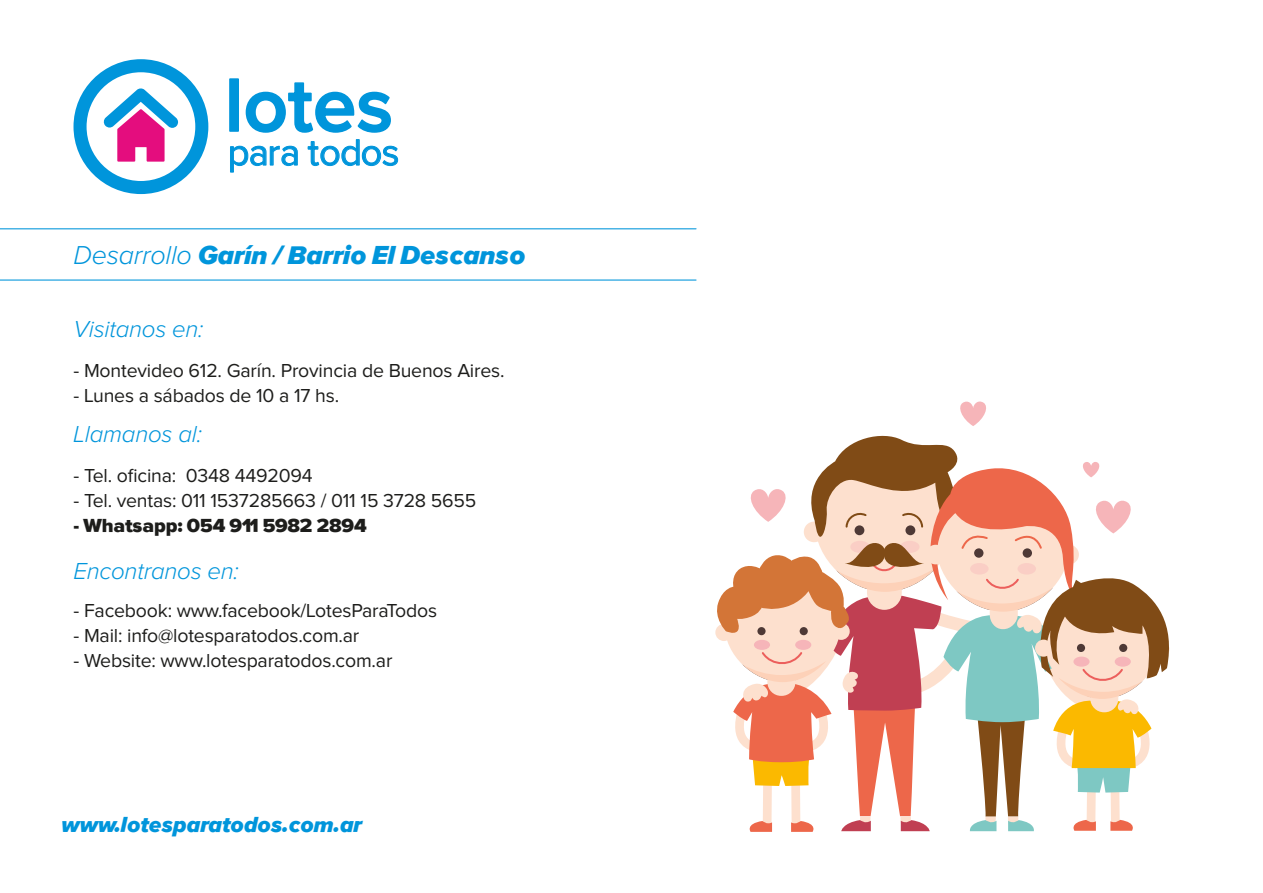
<style>
.page{position:relative;width:1263px;height:893px;background:#fff}
.page>*{position:absolute;margin:0;border:0;box-sizing:border-box;transform-origin:0 0}
.t1{font:600 77.85px "Proxima Nova";color:#0095db}
.t2{font:38.25px "Proxima Nova";letter-spacing:-.02em;color:#0095db}
.t3{font:italic 900 26.85px "Proxima Sans";letter-spacing:-.01em;color:#0095db}
.t4{font:italic 300 24px "Proxima Nova";letter-spacing:-.01em;color:#0095db}
.t5{font:italic 900 22.5px "Proxima Sans";letter-spacing:-.01em;color:#0095db}
.t6{font:19.5px "Proxima Nova";letter-spacing:-.01em;color:#1d1d1b}
.t7{font:900 19.5px "Proxima Sans";letter-spacing:-.03em;color:#1d1d1b}
.s1{font-family:"Proxima Nova";font-weight:300}
</style>
<div class="page">
<div style="left:229px;top:78px;width:10px;height:54px;border:2px solid #0095db"></div>
<svg style="left:230px;top:82px;width:169px;height:91px"></svg>
<svg style="left:74px;top:59px;width:134px;height:135px"></svg>
<hr style="left:0;top:228px;width:696px;height:1px;background:#0095db">
<hr style="left:0;top:279px;width:696px;height:2px;background:#0095db">
<svg style="left:715px;top:401px;width:455px;height:431px"></svg>
<h1 class="t1" style="left:225px;top:70px;width:170px">lotes</h1>
<h2 class="t2" style="left:228px;top:135px;width:173px">para todos</h2>
<h3 class="t3" style="left:74px;top:240px;width:454px"><span class="s1">Desarrollo</span> Garín / Barrio El Descanso</h3>
<p class="t4" style="left:74px;top:318px;width:131px">Visitanos en:</p>
<p class="t6" style="left:74px;top:362px;width:433px">- Montevideo 612. Garín. Provincia de Buenos Aires.</p>
<p class="t6" style="left:74px;top:387px;width:267px">- Lunes a sábados de 10 a 17 hs.</p>
<p class="t4" style="left:74px;top:423px;width:130px">Llamanos al:</p>
<p class="t6" style="left:74px;top:467px;width:241px">- Tel. oficina: 0348 4492094</p>
<p class="t6" style="left:74px;top:492px;width:404px">- Tel. ventas: 011 1537285663 / 011 15 3728 5655</p>
<p class="t7" style="left:74px;top:515px;width:295px">- Whatsapp: 054 911 5982 2894</p>
<p class="t4" style="left:74px;top:560px;width:167px">Encontranos en:</p>
<p class="t6" style="left:74px;top:601px;width:365px">- Facebook: www.facebook/LotesParaTodos</p>
<p class="t6" style="left:74px;top:626px;width:287px">- Mail: info@lotesparatodos.com.ar</p>
<p class="t6" style="left:74px;top:651px;width:320px">- Website: www.lotesparatodos.com.ar</p>
<p class="t5" style="left:61px;top:811px;width:302px">www.lotesparatodos.com.ar</p>
</div>
